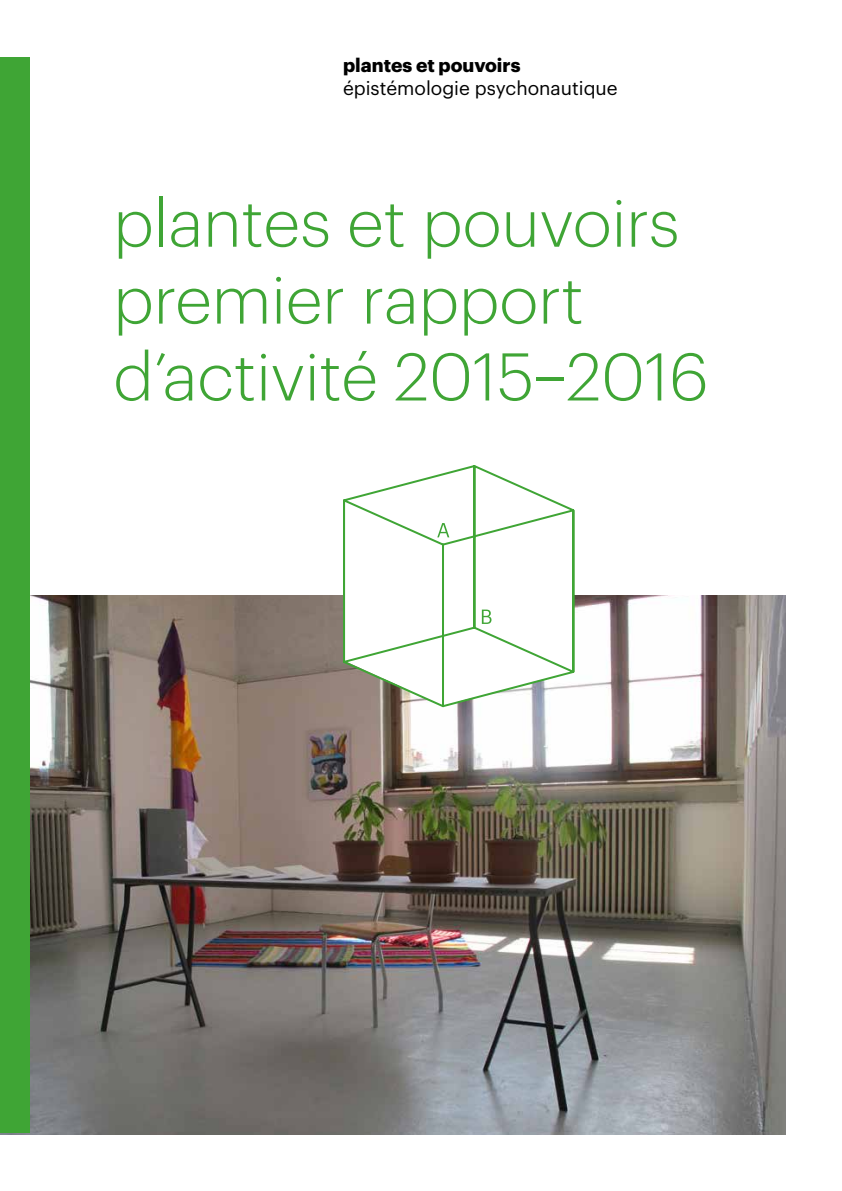
<style>
.page{position:relative;width:842px;height:1191px;background:#fff}
.page>*{position:absolute;margin:0;border:0;box-sizing:border-box;transform-origin:0 0}
.t1{font:300 65.8px/76.8px "Graphik";color:#3fa535}
.t2{font:19px "Graphik";color:#000}
.t3{font:700 19px "Graphik";color:#000}
</style>
<div class="page">
<img style="left:1px;top:595px;width:784px;height:539px">
<div style="left:0;top:58px;width:29px;height:1075px;background:#3fa535"></div>
<svg style="left:342px;top:465px;width:234px;height:244px"></svg>
<svg style="left:437px;top:523px;width:12px;height:14px"></svg>
<svg style="left:482px;top:609px;width:9px;height:15px"></svg>
<p class="t3" style="left:343px;top:51px;width:179px">plantes et pouvoirs</p>
<p class="t2" style="left:343px;top:74px;width:276px">épistémologie psychonautique</p>
<p class="t1" style="left:113px;top:179px;width:597px">plantes et pouvoirs premier rapport d’activité 2015–2016</p>
</div>
